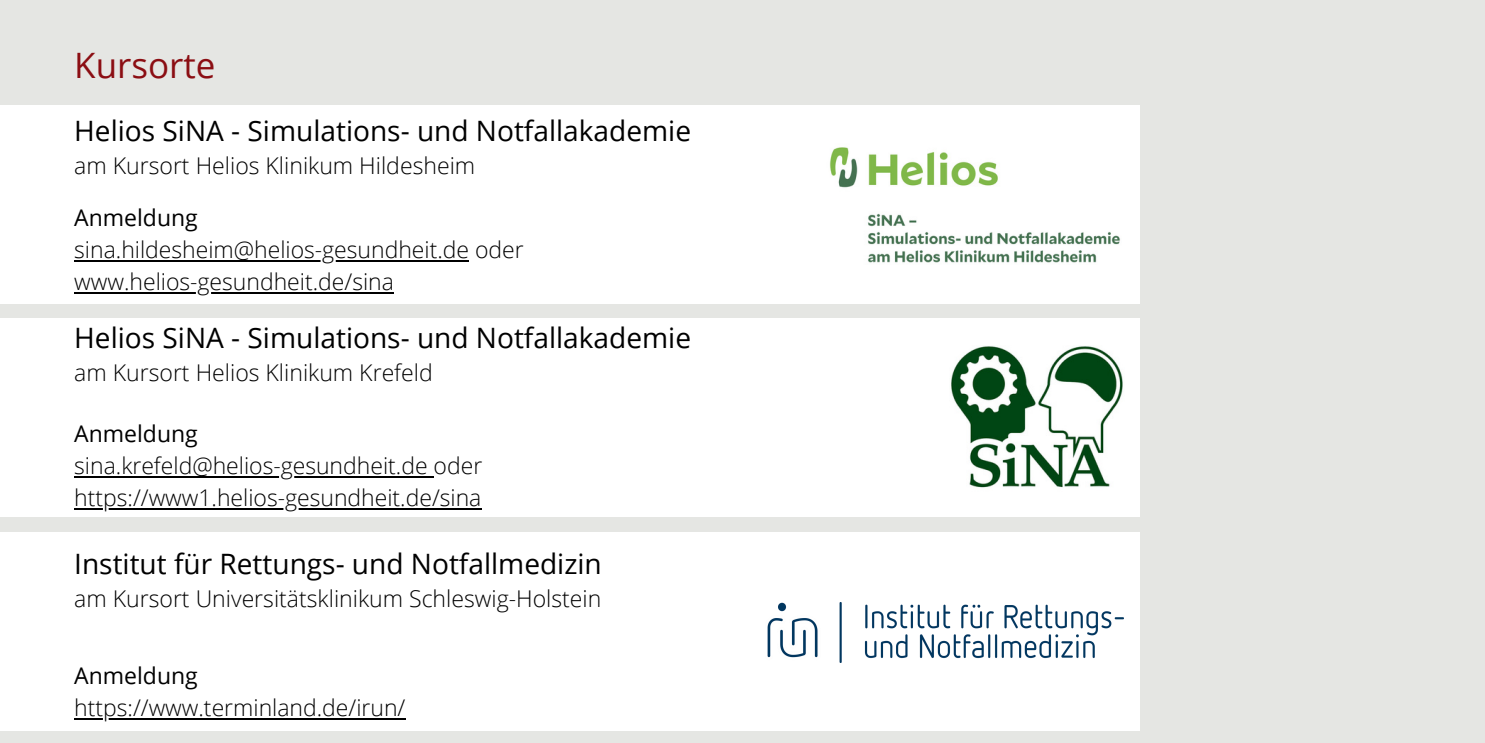
<style>
.page{position:relative;width:1485px;height:743px;background:#fff}
.page>*{position:absolute;margin:0;border:0;box-sizing:border-box;transform-origin:0 0}
.t1{font:35px "Open Sans";color:#8b0e13}
.t2{font:28px "Open Sans";color:#000}
.t3{font:300 23px "Open Sans";color:#000}
.t4{font:23px "Open Sans";color:#000}
</style>
<div class="page">
<div style="left:0;top:0;width:1485px;height:742px;background:#e5e6e3"></div>
<div style="left:0;top:105px;width:1139px;height:198px;background:#fff"></div>
<img style="left:830px;top:147px;width:290px;height:116px">
<hr style="left:74px;top:260px;width:395px;height:2px;background:#000">
<hr style="left:74px;top:292px;width:289px;height:2px;background:#000">
<hr style="left:363px;top:292px;width:31px;height:2px;background:#000">
<div style="left:0;top:318px;width:1139px;height:199px;background:#fff"></div>
<hr style="left:74px;top:475px;width:360px;height:2px;background:#000">
<hr style="left:74px;top:507px;width:407px;height:2px;background:#000">
<div style="left:0;top:532px;width:1139px;height:199px;background:#fff"></div>
<img style="left:767px;top:602px;width:357px;height:60px">
<hr style="left:74px;top:717px;width:331px;height:2px;background:#000">
<img style="left:951px;top:346px;width:172px;height:142px">
<h2 class="t1" style="left:74px;top:40px;width:143px">Kursorte</h2>
<p class="t2" style="left:74px;top:111px;width:618px">Helios SiNA - Simulations- und Notfallakademie</p>
<p class="t3" style="left:74px;top:150px;width:402px">am Kursort Helios Klinikum Hildesheim</p>
<p class="t4" style="left:74px;top:202px;width:125px">Anmeldung</p>
<p class="t3" style="left:74px;top:233px;width:451px">sina.hildesheim@helios-gesundheit.de oder</p>
<p class="t3" style="left:74px;top:265px;width:321px">www.helios-gesundheit.de/sina</p>
<h2 class="t2" style="left:74px;top:318px;width:618px">Helios SiNA - Simulations- und Notfallakademie</h2>
<h2 class="t3" style="left:74px;top:357px;width:360px">am Kursort Helios Klinikum Krefeld</h2>
<p class="t4" style="left:74px;top:417px;width:125px">Anmeldung</p>
<p class="t3" style="left:74px;top:449px;width:410px">sina.krefeld@helios-gesundheit.de oder</p>
<p class="t3" style="left:74px;top:481px;width:409px">https://www1.helios-gesundheit.de/sina</p>
<p class="t2" style="left:74px;top:543px;width:529px">Institut für Rettungs- und Notfallmedizin</p>
<p class="t3" style="left:74px;top:582px;width:529px">am Kursort Universitätsklinikum Schleswig-Holstein</p>
<p class="t4" style="left:74px;top:659px;width:125px">Anmeldung</p>
<p class="t3" style="left:74px;top:691px;width:333px">https://www.terminland.de/irun/</p>
</div>
